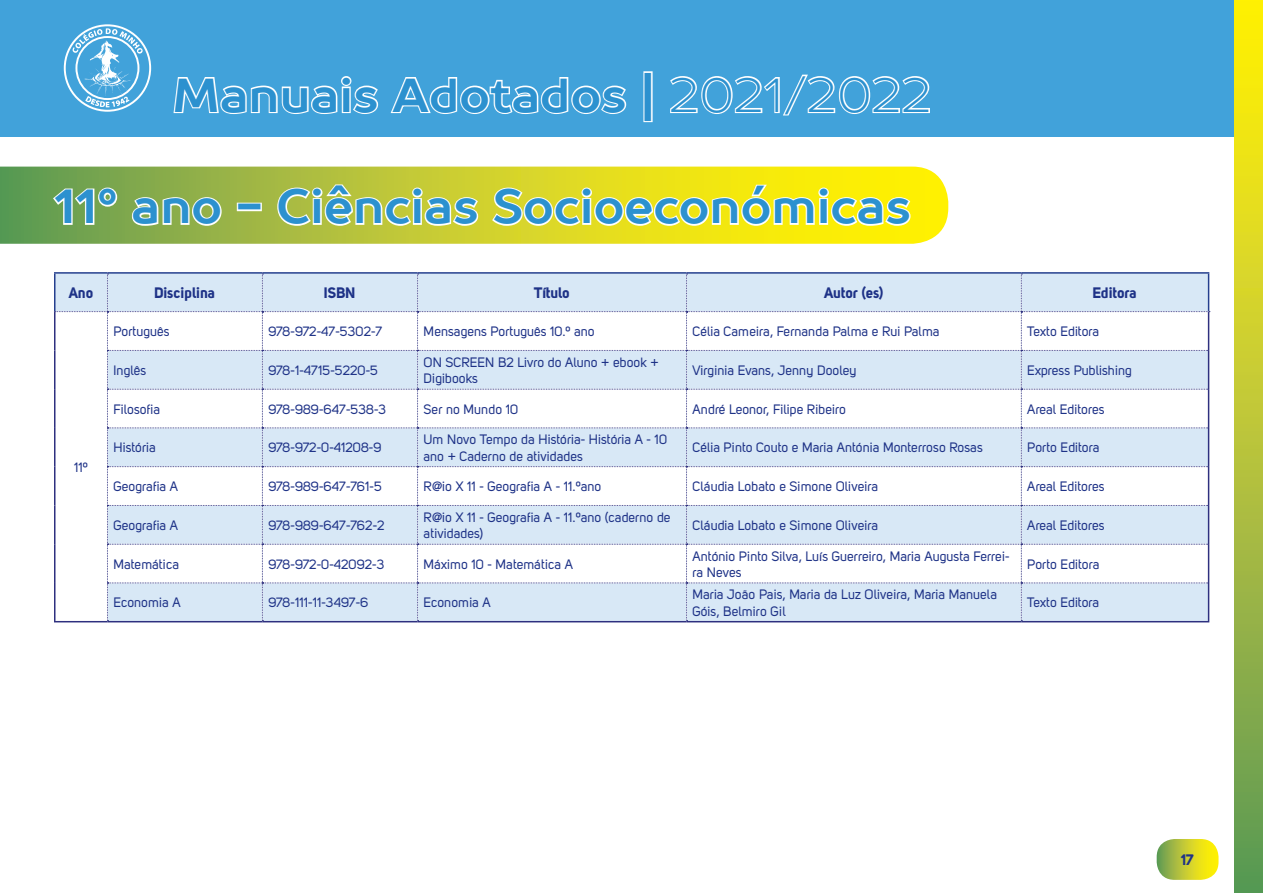
<style>
.page{position:relative;width:1263px;height:893px;background:#fff}
.page>*{position:absolute;margin:0;border:0;box-sizing:border-box;transform-origin:0 0}
.Paragraph_Style_1{font:700 47.85px "TT Prosto Sans";color:#2c91cf}
.t1{font:700 47.55px "TT Prosto Sans";color:#2c91cf}
.tabela_cabecalho{font:15px "Uni Sans Bold";color:#1e3287}
.tabela_texto{font:13.5px/16.2px "Uni Sans Regular";color:#1e3287}
.s1{font-weight:300}
</style>
<div class="page">
<svg style="left:1157px;top:839px;width:61px;height:41px;background:#c4cc2e"></svg>
<div style="left:0;top:0;width:1263px;height:136px;background:#41a2da"></div>
<svg style="left:64px;top:24px;width:87px;height:88px"></svg>
<svg style="left:173px;top:76px;width:206px;height:38px"></svg>
<svg style="left:390px;top:77px;width:237px;height:37px"></svg>
<div style="left:643px;top:71px;width:10px;height:51px;border:3px solid #fff"></div>
<svg style="left:670px;top:74px;width:260px;height:42px"></svg>
<div style="left:1235px;top:0;width:28px;height:893px;background:linear-gradient(to bottom,#fff20b,#5e975e)"></div>
<hr style="left:54px;top:272px;width:53px;height:2px;background:#253f8e">
<hr style="left:107px;top:272px;width:155px;height:2px;background:#253f8e">
<hr style="left:262px;top:272px;width:156px;height:2px;background:#253f8e">
<hr style="left:418px;top:272px;width:268px;height:2px;background:#253f8e">
<hr style="left:686px;top:272px;width:335px;height:2px;background:#253f8e">
<hr style="left:1021px;top:272px;width:188px;height:2px;background:#253f8e">
<svg style="left:54px;top:274px;width:1156px;height:347px"></svg>
<hr style="left:54px;top:621px;width:53px;height:1px;background:#2e307f">
<hr style="left:1208px;top:312px;width:1px;height:38px;background:#2e307f">
<hr style="left:1208px;top:350px;width:1px;height:39px;background:#2e307f">
<hr style="left:1208px;top:389px;width:1px;height:39px;background:#2e307f">
<hr style="left:1208px;top:428px;width:1px;height:39px;background:#2e307f">
<hr style="left:1208px;top:467px;width:1px;height:38px;background:#2e307f">
<hr style="left:1208px;top:505px;width:1px;height:39px;background:#2e307f">
<hr style="left:1208px;top:544px;width:1px;height:39px;background:#2e307f">
<hr style="left:1208px;top:583px;width:1px;height:38px;background:#2e307f">
<hr style="left:107px;top:621px;width:155px;height:1px;background:#2e307f">
<hr style="left:262px;top:621px;width:156px;height:1px;background:#2e307f">
<hr style="left:418px;top:621px;width:268px;height:1px;background:#2e307f">
<hr style="left:686px;top:621px;width:335px;height:1px;background:#2e307f">
<hr style="left:1021px;top:621px;width:188px;height:1px;background:#2e307f">
<svg style="left:0;top:167px;width:948px;height:77px;background:#bac834"></svg>
<svg style="left:51px;top:186px;width:68px;height:40px"></svg>
<svg style="left:130px;top:196px;width:93px;height:31px"></svg>
<div style="left:237px;top:203px;width:25px;height:8px;border:3px solid #fff"></div>
<svg style="left:276px;top:182px;width:204px;height:45px"></svg>
<svg style="left:490px;top:182px;width:422px;height:45px"></svg>
<h2 class="t1" style="left:172px;top:64px;width:761px">Manuais Adotados | <span class="s1">2021/2022</span></h2>
<p class="Paragraph_Style_1" style="left:54px;top:175px;width:858px">11º ano - Ciências Socioeconómicas</p>
<p class="tabela_cabecalho" style="left:69px;top:283px;width:26px">Ano</p>
<p class="tabela_cabecalho" style="left:154px;top:283px;width:62px">Disciplina</p>
<p class="tabela_cabecalho" style="left:324px;top:283px;width:33px">ISBN</p>
<p class="tabela_cabecalho" style="left:534px;top:283px;width:37px">Título</p>
<p class="tabela_cabecalho" style="left:824px;top:283px;width:61px">Autor (es)</p>
<p class="tabela_cabecalho" style="left:1093px;top:283px;width:46px">Editora</p>
<p class="tabela_texto" style="left:74px;top:459px;width:15px">11º</p>
<p class="tabela_texto" style="left:113px;top:323px;width:58px">Português</p>
<p class="tabela_texto" style="left:268px;top:323px;width:116px">978-972-47-5302-7</p>
<p class="tabela_texto" style="left:424px;top:323px;width:173px">Mensagens Português 10.º ano</p>
<p class="tabela_texto" style="left:692px;top:323px;width:249px">Célia Cameira, Fernanda Palma e Rui Palma</p>
<p class="tabela_texto" style="left:1027px;top:323px;width:74px">Texto Editora</p>
<p class="tabela_texto" style="left:113px;top:362px;width:34px">Inglês</p>
<p class="tabela_texto" style="left:268px;top:362px;width:111px">978-1-4715-5220-5</p>
<p class="tabela_texto" style="left:424px;top:354px;width:237px">ON SCREEN B2 Livro do Aluno + ebook +<br>Digibooks</p>
<p class="tabela_texto" style="left:692px;top:362px;width:166px">Virginia Evans, Jenny Dooley</p>
<p class="tabela_texto" style="left:1027px;top:362px;width:106px">Express Publishing</p>
<p class="tabela_texto" style="left:113px;top:401px;width:48px">Filosofia</p>
<p class="tabela_texto" style="left:268px;top:401px;width:120px">978-989-647-538-3</p>
<p class="tabela_texto" style="left:424px;top:401px;width:96px">Ser no Mundo 10</p>
<p class="tabela_texto" style="left:692px;top:401px;width:155px">André Leonor, Filipe Ribeiro</p>
<p class="tabela_texto" style="left:1027px;top:401px;width:79px">Areal Editores</p>
<p class="tabela_texto" style="left:113px;top:439px;width:44px">História</p>
<p class="tabela_texto" style="left:268px;top:439px;width:115px">978-972-0-41208-9</p>
<p class="tabela_texto" style="left:424px;top:431px;width:245px">Um Novo Tempo da História- História A - 10 ano + Caderno de atividades</p>
<p class="tabela_texto" style="left:692px;top:439px;width:292px">Célia Pinto Couto e Maria Antónia Monterroso Rosas</p>
<p class="tabela_texto" style="left:1027px;top:439px;width:74px">Porto Editora</p>
<p class="tabela_texto" style="left:113px;top:478px;width:66px">Geografia A</p>
<p class="tabela_texto" style="left:268px;top:478px;width:115px">978-989-647-761-5</p>
<p class="tabela_texto" style="left:424px;top:478px;width:179px">R@io X 11 - Geografia A - 11.ºano</p>
<p class="tabela_texto" style="left:692px;top:478px;width:187px">Cláudia Lobato e Simone Oliveira</p>
<p class="tabela_texto" style="left:1027px;top:478px;width:79px">Areal Editores</p>
<p class="tabela_texto" style="left:113px;top:517px;width:66px">Geografia A</p>
<p class="tabela_texto" style="left:268px;top:517px;width:118px">978-989-647-762-2</p>
<p class="tabela_texto" style="left:424px;top:509px;width:249px">R@io X 11 - Geografia A - 11.ºano (caderno de atividades)</p>
<p class="tabela_texto" style="left:692px;top:517px;width:187px">Cláudia Lobato e Simone Oliveira</p>
<p class="tabela_texto" style="left:1027px;top:517px;width:79px">Areal Editores</p>
<p class="tabela_texto" style="left:113px;top:556px;width:67px">Matemática</p>
<p class="tabela_texto" style="left:268px;top:556px;width:118px">978-972-0-42092-3</p>
<p class="tabela_texto" style="left:424px;top:556px;width:151px">Máximo 10 - Matemática A</p>
<p class="tabela_texto" style="left:692px;top:548px;width:319px">António Pinto Silva, Luís Guerreiro, Maria Augusta Ferrei&shy;ra Neves</p>
<p class="tabela_texto" style="left:1027px;top:556px;width:74px">Porto Editora</p>
<p class="tabela_texto" style="left:113px;top:594px;width:69px">Economia A</p>
<p class="tabela_texto" style="left:268px;top:594px;width:102px">978-111-11-3497-6</p>
<p class="tabela_texto" style="left:424px;top:594px;width:69px">Economia A</p>
<p class="tabela_texto" style="left:692px;top:586px;width:306px">Maria João Pais, Maria da Luz Oliveira, Maria Manuela<br>Góis, Belmiro Gil</p>
<p class="tabela_texto" style="left:1027px;top:594px;width:74px">Texto Editora</p>
<p class="tabela_cabecalho" style="left:1181px;top:850px;width:14px">17</p>
</div>
